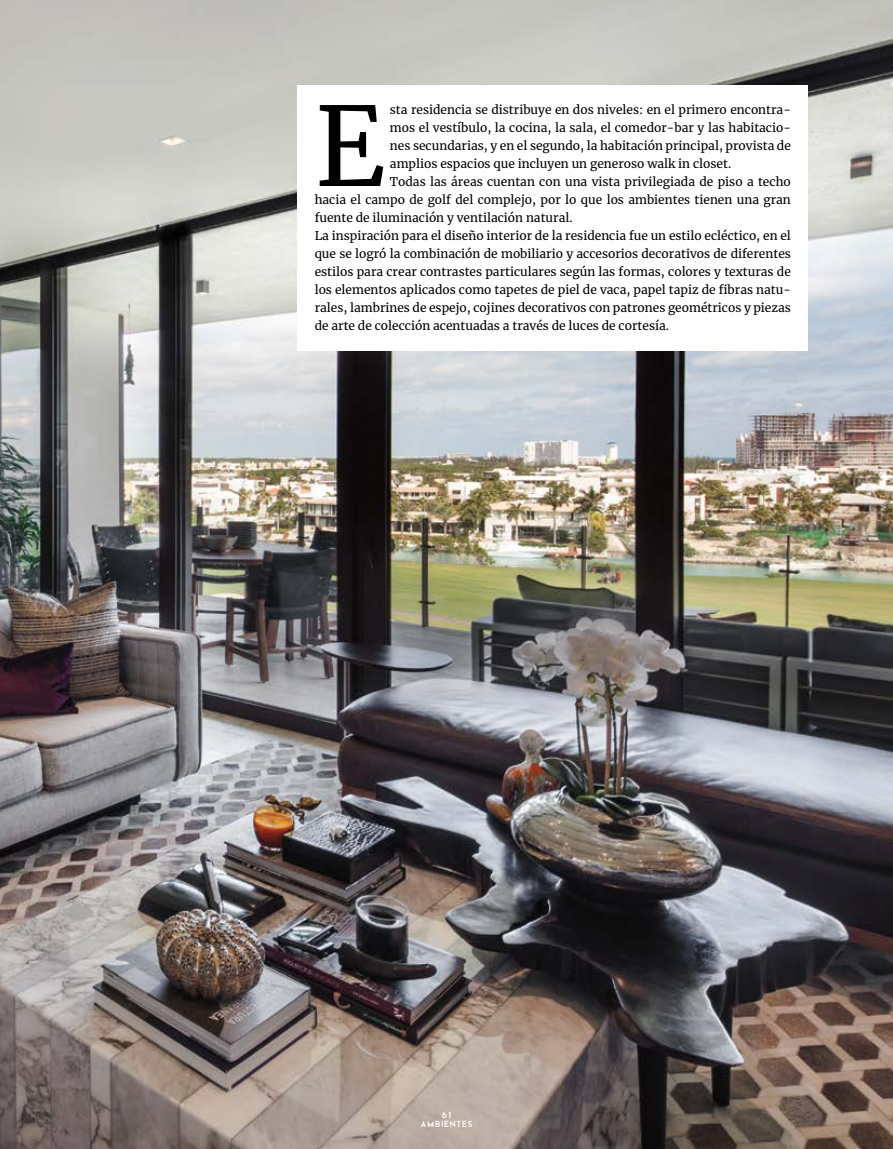
<style>
.page{position:relative;width:893px;height:1149px;background:#fff}
.page>*{position:absolute;margin:0;border:0;box-sizing:border-box;transform-origin:0 0}
.t1{font:108.9px "Merriweather";color:#000}
.t2{font:12px "Merriweather";color:#000}
.t3{font:9px/9px "Beckman Free";letter-spacing:.1em;color:#fff;text-align:center}
</style>
<div class="page">
<img style="left:0;top:0;width:893px;height:1148px">
<div style="left:298px;top:85px;width:510px;height:266px;background:#fff"></div>
<h1 class="t1" style="left:315px;top:71px;width:72px">E</h1>
<p class="t2" style="left:390px;top:101px;width:402px">sta residencia se distribuye en dos niveles: en el primero encontra-</p>
<p class="t2" style="left:390px;top:119px;width:402px">mos el vestíbulo, la cocina, la sala, el comedor-bar y las habitacio-</p>
<p class="t2" style="left:390px;top:137px;width:403px">nes secundarias, y en el segundo, la habitación principal, provista de</p>
<p class="t2" style="left:390px;top:155px;width:343px">amplios espacios que incluyen un generoso walk in closet.</p>
<p class="t2" style="left:390px;top:173px;width:402px">Todas las áreas cuentan con una vista privilegiada de piso a techo</p>
<p class="t2" style="left:315px;top:191px;width:478px">hacia el campo de golf del complejo, por lo que los ambientes tienen una gran</p>
<p class="t2" style="left:315px;top:209px;width:259px">fuente de iluminación y ventilación natural.</p>
<p class="t2" style="left:315px;top:227px;width:478px">La inspiración para el diseño interior de la residencia fue un estilo ecléctico, en el</p>
<p class="t2" style="left:315px;top:245px;width:478px">que se logró la combinación de mobiliario y accesorios decorativos de diferentes</p>
<p class="t2" style="left:315px;top:263px;width:478px">estilos para crear contrastes particulares según las formas, colores y texturas de</p>
<p class="t2" style="left:315px;top:281px;width:478px">los elementos aplicados como tapetes de piel de vaca, papel tapiz de fibras natu-</p>
<p class="t2" style="left:315px;top:299px;width:478px">rales, lambrines de espejo, cojines decorativos con patrones geométricos y piezas</p>
<p class="t2" style="left:315px;top:317px;width:356px">de arte de colección acentuadas a través de luces de cortesía.</p>
<p class="t3" style="left:421px;top:1110px;width:53px">61<br>AMBIENTES</p>
</div>
